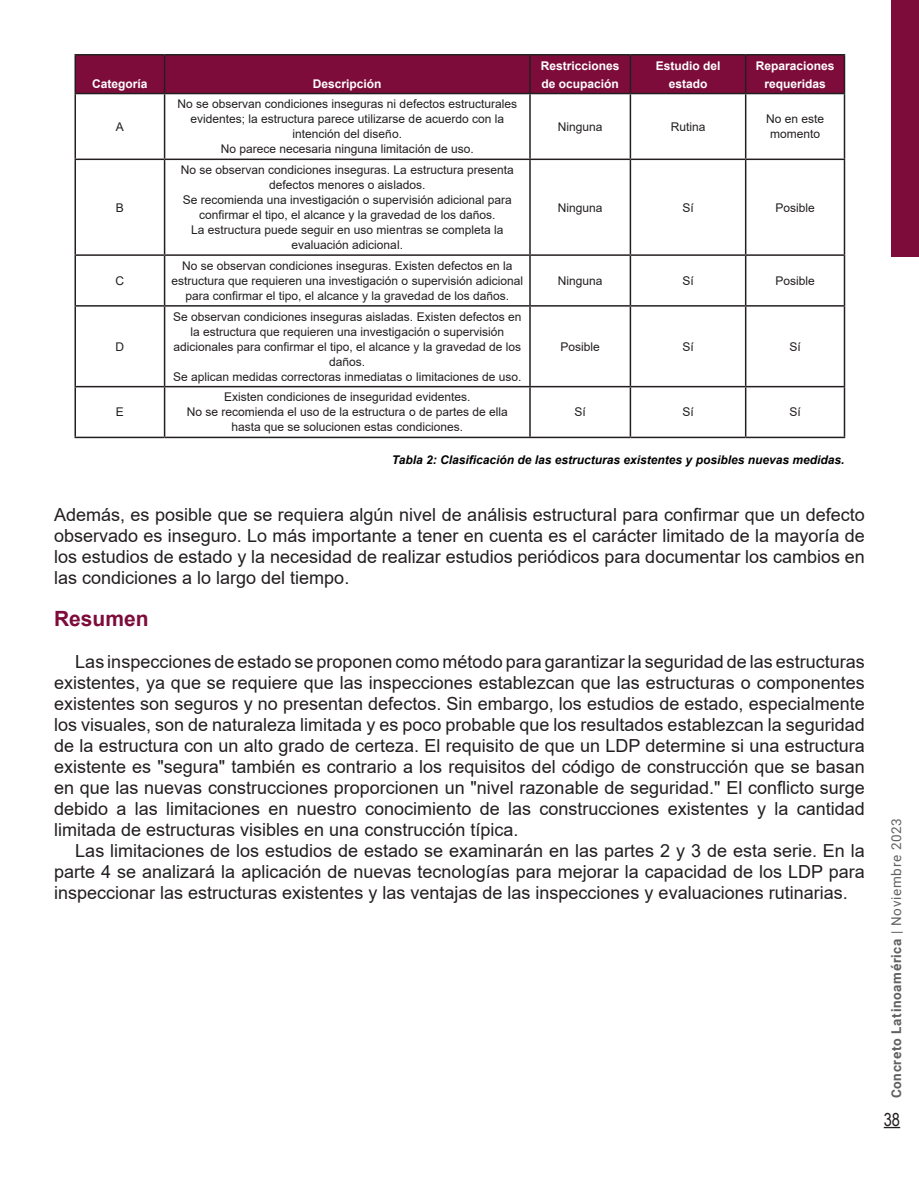
<style>
.page{position:relative;width:919px;height:1187px;background:#fff}
.page>*{position:absolute;margin:0;border:0;box-sizing:border-box;transform-origin:0 0}
.t1{font:700 21px "Arial";color:#7d0c3a}
.t2{font:18px/21px "Arial";color:#231f20;text-align:justify}
.t3{font:18px "Arial Narrow";color:#231f20}
.t4{font:700 13.5px "Roboto";letter-spacing:.05em;color:#616164}
.t5{font:12px/15px "Arial";color:#231f20;text-align:center}
.t6{font:700 12px/18px "Arial";color:#fff;text-align:center}
.t7{font:italic 700 12px "Arial";color:#000001}
.s1{font-weight:400}
</style>
<div class="page">
<svg style="left:883px;top:1126px;width:17px;height:2px"></svg>
<div style="left:891px;top:0;width:27px;height:256px;background:#7d0c3a"></div>
<div style="left:76px;top:56px;width:767px;height:37px;background:#7d0c3a"></div>
<hr style="left:843px;top:387px;width:2px;height:49px;background:#231f20">
<hr style="left:745px;top:436px;width:100px;height:2px;background:#231f20">
<hr style="left:74px;top:387px;width:2px;height:49px;background:#231f20">
<hr style="left:74px;top:436px;width:90px;height:2px;background:#231f20">
<hr style="left:164px;top:56px;width:1px;height:37px;background:#231f20">
<hr style="left:164px;top:94px;width:1px;height:64px;background:#231f20">
<hr style="left:164px;top:160px;width:1px;height:94px;background:#231f20">
<hr style="left:164px;top:256px;width:1px;height:49px;background:#231f20">
<hr style="left:164px;top:306px;width:1px;height:80px;background:#231f20">
<hr style="left:164px;top:387px;width:1px;height:49px;background:#231f20">
<hr style="left:164px;top:436px;width:366px;height:2px;background:#231f20">
<hr style="left:529px;top:56px;width:1px;height:37px;background:#231f20">
<hr style="left:529px;top:94px;width:1px;height:64px;background:#231f20">
<hr style="left:529px;top:160px;width:1px;height:94px;background:#231f20">
<hr style="left:529px;top:256px;width:1px;height:49px;background:#231f20">
<hr style="left:529px;top:306px;width:1px;height:80px;background:#231f20">
<hr style="left:529px;top:387px;width:1px;height:49px;background:#231f20">
<hr style="left:530px;top:436px;width:100px;height:2px;background:#231f20">
<hr style="left:629px;top:56px;width:2px;height:37px;background:#231f20">
<hr style="left:744px;top:56px;width:2px;height:37px;background:#231f20">
<hr style="left:629px;top:94px;width:2px;height:64px;background:#231f20">
<hr style="left:744px;top:94px;width:2px;height:64px;background:#231f20">
<hr style="left:629px;top:160px;width:2px;height:94px;background:#231f20">
<hr style="left:744px;top:160px;width:2px;height:94px;background:#231f20">
<hr style="left:629px;top:256px;width:2px;height:49px;background:#231f20">
<hr style="left:744px;top:256px;width:2px;height:49px;background:#231f20">
<hr style="left:629px;top:306px;width:2px;height:80px;background:#231f20">
<hr style="left:744px;top:306px;width:2px;height:80px;background:#231f20">
<hr style="left:629px;top:387px;width:2px;height:49px;background:#231f20">
<hr style="left:744px;top:387px;width:2px;height:49px;background:#231f20">
<hr style="left:630px;top:436px;width:115px;height:2px;background:#231f20">
<hr style="left:74px;top:94px;width:2px;height:64px;background:#231f20">
<hr style="left:843px;top:94px;width:2px;height:64px;background:#231f20">
<hr style="left:74px;top:54px;width:90px;height:2px;background:#231f20">
<hr style="left:74px;top:56px;width:2px;height:37px;background:#231f20">
<hr style="left:164px;top:54px;width:366px;height:2px;background:#231f20">
<hr style="left:530px;top:54px;width:100px;height:2px;background:#231f20">
<hr style="left:630px;top:54px;width:115px;height:2px;background:#231f20">
<hr style="left:745px;top:54px;width:100px;height:2px;background:#231f20">
<hr style="left:843px;top:56px;width:2px;height:37px;background:#231f20">
<hr style="left:74px;top:93px;width:90px;height:1px;background:#231f20">
<hr style="left:164px;top:93px;width:366px;height:1px;background:#231f20">
<hr style="left:530px;top:93px;width:100px;height:1px;background:#231f20">
<hr style="left:630px;top:93px;width:115px;height:1px;background:#231f20">
<hr style="left:745px;top:93px;width:100px;height:1px;background:#231f20">
<hr style="left:74px;top:158px;width:90px;height:2px;background:#231f20">
<hr style="left:74px;top:160px;width:2px;height:94px;background:#231f20">
<hr style="left:164px;top:158px;width:366px;height:2px;background:#231f20">
<hr style="left:530px;top:158px;width:100px;height:2px;background:#231f20">
<hr style="left:630px;top:158px;width:115px;height:2px;background:#231f20">
<hr style="left:745px;top:158px;width:100px;height:2px;background:#231f20">
<hr style="left:843px;top:160px;width:2px;height:94px;background:#231f20">
<hr style="left:74px;top:254px;width:90px;height:2px;background:#231f20">
<hr style="left:74px;top:256px;width:2px;height:49px;background:#231f20">
<hr style="left:164px;top:254px;width:366px;height:2px;background:#231f20">
<hr style="left:530px;top:254px;width:100px;height:2px;background:#231f20">
<hr style="left:630px;top:254px;width:115px;height:2px;background:#231f20">
<hr style="left:745px;top:254px;width:100px;height:2px;background:#231f20">
<hr style="left:843px;top:256px;width:2px;height:49px;background:#231f20">
<hr style="left:74px;top:305px;width:90px;height:1px;background:#231f20">
<hr style="left:74px;top:306px;width:2px;height:80px;background:#231f20">
<hr style="left:164px;top:305px;width:366px;height:1px;background:#231f20">
<hr style="left:530px;top:305px;width:100px;height:1px;background:#231f20">
<hr style="left:630px;top:305px;width:115px;height:1px;background:#231f20">
<hr style="left:745px;top:305px;width:100px;height:1px;background:#231f20">
<hr style="left:843px;top:306px;width:2px;height:80px;background:#231f20">
<hr style="left:74px;top:386px;width:90px;height:1px;background:#231f20">
<hr style="left:164px;top:386px;width:366px;height:1px;background:#231f20">
<hr style="left:530px;top:386px;width:100px;height:1px;background:#231f20">
<hr style="left:630px;top:386px;width:115px;height:1px;background:#231f20">
<hr style="left:745px;top:386px;width:100px;height:1px;background:#231f20">
<p class="t6" style="left:92px;top:74px;width:57px">Categoría</p>
<p class="t6" style="left:313px;top:74px;width:70px">Descripción</p>
<p class="t5" style="left:116px;top:119px;width:10px">A</p>
<p class="t5" style="left:116px;top:200px;width:10px">B</p>
<p class="t5" style="left:116px;top:273px;width:10px">C</p>
<p class="t5" style="left:116px;top:339px;width:10px">D</p>
<p class="t5" style="left:177px;top:96px;width:341px">No se observan condiciones inseguras ni defectos estructurales evidentes; la estructura parece utilizarse de acuerdo con la intención del diseño.<br>No parece necesaria ninguna limitación de uso.</p>
<p class="t5" style="left:181px;top:162px;width:334px">No se observan condiciones inseguras. La estructura presenta defectos menores o aislados.<br>Se recomienda una investigación o supervisión adicional para confirmar el tipo, el alcance y la gravedad de los daños.<br>La estructura puede seguir en uso mientras se completa la evaluación adicional.</p>
<p class="t5" style="left:171px;top:258px;width:353px">No se observan condiciones inseguras. Existen defectos en la estructura que requieren una investigación o supervisión adicional para confirmar el tipo, el alcance y la gravedad de los daños.</p>
<p class="t5" style="left:173px;top:309px;width:350px">Se observan condiciones inseguras aisladas. Existen defectos en la estructura que requieren una investigación o supervisión adicionales para confirmar el tipo, el alcance y la gravedad de los daños.<br>Se aplican medidas correctoras inmediatas o limitaciones de uso.</p>
<p class="t6" style="left:540px;top:56px;width:80px;text-align:left">Restricciones de ocupación</p>
<p class="t6" style="left:655px;top:56px;width:66px">Estudio del estado</p>
<p class="t6" style="left:755px;top:56px;width:80px">Reparaciones requeridas</p>
<p class="t5" style="left:557px;top:119px;width:46px">Ninguna</p>
<p class="t5" style="left:670px;top:119px;width:36px">Rutina</p>
<p class="t5" style="left:766px;top:111px;width:60px">No en este momento</p>
<p class="t5" style="left:557px;top:200px;width:46px">Ninguna</p>
<p class="t5" style="left:682px;top:200px;width:13px">Sí</p>
<p class="t5" style="left:775px;top:200px;width:41px">Posible</p>
<p class="t5" style="left:557px;top:273px;width:46px">Ninguna</p>
<p class="t5" style="left:682px;top:273px;width:13px">Sí</p>
<p class="t5" style="left:775px;top:273px;width:41px">Posible</p>
<p class="t5" style="left:560px;top:339px;width:41px">Posible</p>
<p class="t5" style="left:682px;top:339px;width:13px">Sí</p>
<p class="t5" style="left:789px;top:339px;width:13px">Sí</p>
<p class="t5" style="left:116px;top:404px;width:10px">E</p>
<p class="t5" style="left:187px;top:389px;width:322px">Existen condiciones de inseguridad evidentes.<br>No se recomienda el uso de la estructura o de partes de ella hasta que se solucionen estas condiciones.</p>
<p class="t5" style="left:574px;top:404px;width:13px">Sí</p>
<p class="t5" style="left:682px;top:404px;width:13px">Sí</p>
<p class="t5" style="left:789px;top:404px;width:13px">Sí</p>
<p class="t7" style="left:392px;top:451px;width:454px">Tabla 2: Clasificación de las estructuras existentes y posibles nuevas medidas.</p>
<p class="t2" style="left:54px;top:503px;width:812px">Además, es posible que se requiera algún nivel de análisis estructural para confirmar que un defecto observado es inseguro. Lo más importante a tener en cuenta es el carácter limitado de la mayoría de los estudios de estado y la necesidad de realizar estudios periódicos para documentar los cambios en las condiciones a lo largo del tiempo.</p>
<p class="t1" style="left:54px;top:603px;width:96px">Resumen</p>
<p class="t2" style="left:54px;top:650px;width:812px;text-indent:21px">Las inspecciones de estado se proponen como método para garantizar la seguridad de las estructuras existentes, ya que se requiere que las inspecciones establezcan que las estructuras o componentes existentes son seguros y no presentan defectos. Sin embargo, los estudios de estado, especialmente los visuales, son de naturaleza limitada y es poco probable que los resultados establezcan la seguridad de la estructura con un alto grado de certeza. El requisito de que un LDP determine si una estructura existente es "segura" también es contrario a los requisitos del código de construcción que se basan en que las nuevas construcciones proporcionen un "nivel razonable de seguridad." El conflicto surge debido a las limitaciones en nuestro conocimiento de las construcciones existentes y la cantidad limitada de estructuras visibles en una construcción típica.</p>
<p class="t2" style="left:54px;top:839px;width:812px;text-indent:21px">Las limitaciones de los estudios de estado se examinarán en las partes 2 y 3 de esta serie. En la parte 4 se analizará la aplicación de nuevas tecnologías para mejorar la capacidad de los LDP para inspeccionar las estructuras existentes y las ventajas de las inspecciones y evaluaciones rutinarias.</p>
<p class="t4" style="left:886px;top:1098px;width:282px;rotate:-90deg">Concreto Latinoamérica <span class="s1">| Noviembre 2023</span></p>
<p class="t3" style="left:883px;top:1105px;width:18px">38</p>
</div>
